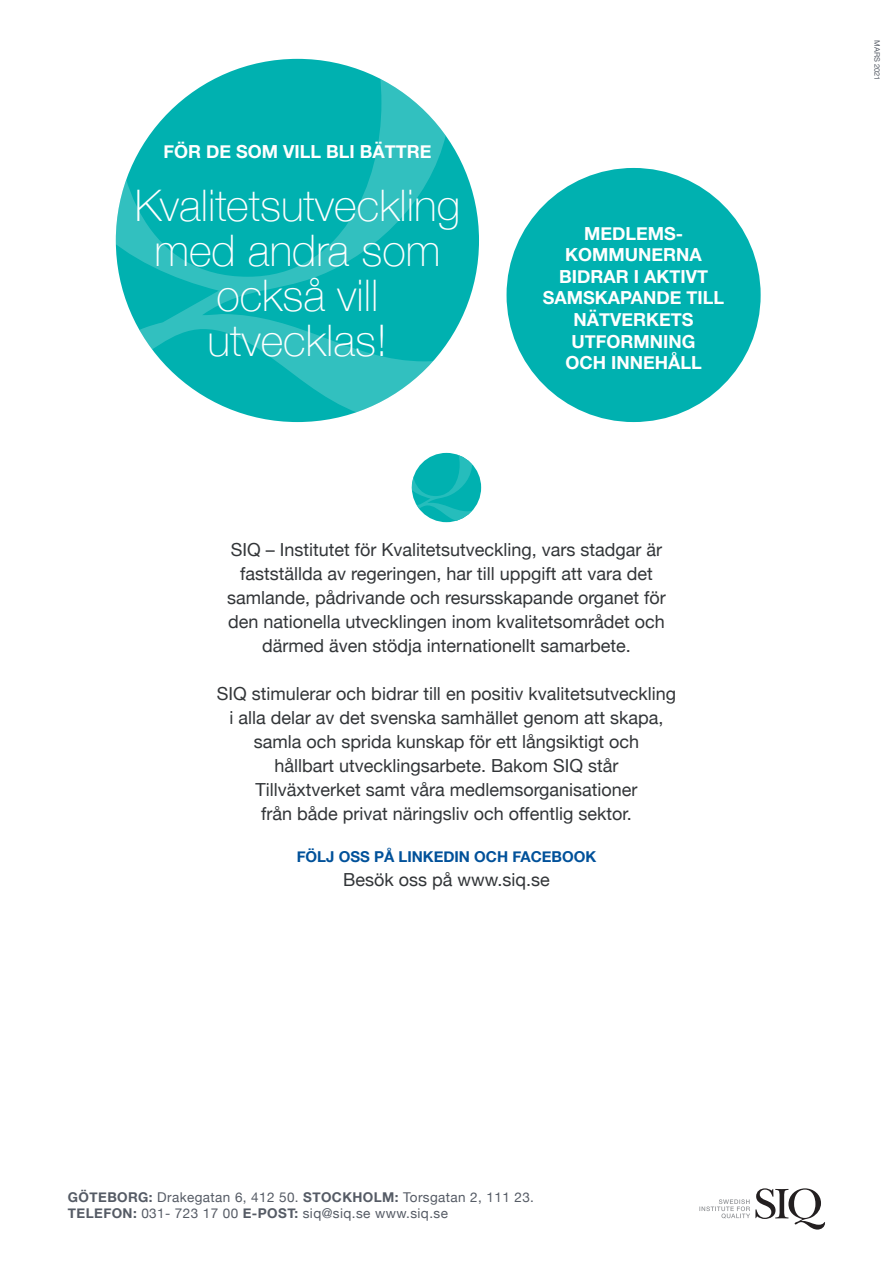
<style>
.page{position:relative;width:893px;height:1263px;background:#fff}
.page>*{position:absolute;margin:0;border:0;box-sizing:border-box;transform-origin:0 0}
.Rubrik_2{font:100 43.5px/45px "Helvetica Neue";color:#fff;text-align:center}
.Brödtext_baksida_1{font:18px/24px "Helvetica Neue";color:#323538;text-align:center}
.Ingress_2{font:700 18px "Helvetica Neue";color:#fff}
.Underrubrik_baksida{font:700 15px "Helvetica Neue";color:#01519a}
.t1{font:13.5px "Helvetica Neue";letter-spacing:.03em;color:#555b65}
.t2{font:7.5px "Helvetica Neue";color:#555b65}
.s1{font-weight:700}
</style>
<div class="page">
<svg style="left:699px;top:1188px;width:126px;height:41px"></svg>
<svg style="left:412px;top:453px;width:69px;height:69px"></svg>
<svg style="left:116px;top:59px;width:363px;height:363px;fill:#00b1b0"></svg>
<div style="left:507px;top:168px;width:254px;height:254px;background:#00b1b0;border-radius:50%"></div>
<p class="Ingress_2" style="left:163px;top:137px;width:269px">FÖR DE SOM VILL BLI BÄTTRE</p>
<p class="Rubrik_2" style="left:135px;top:181px;width:327px">Kvalitetsutveckling med andra som också vill utvecklas!</p>
<p class="Ingress_2" style="left:584px;top:219px;width:100px">MEDLEMS-</p>
<p class="Ingress_2" style="left:565px;top:241px;width:138px">KOMMUNERNA</p>
<p class="Ingress_2" style="left:559px;top:262px;width:150px">BIDRAR I AKTIVT</p>
<p class="Ingress_2" style="left:543px;top:284px;width:183px">SAMSKAPANDE TILL</p>
<p class="Ingress_2" style="left:574px;top:305px;width:121px">NÄTVERKETS</p>
<p class="Ingress_2" style="left:572px;top:327px;width:125px">UTFORMNING</p>
<p class="Ingress_2" style="left:565px;top:349px;width:138px">OCH INNEHÅLL</p>
<p class="Brödtext_baksida_1" style="left:227px;top:539px;width:440px">SIQ – Institutet för Kvalitetsutveckling, vars stadgar är fastställda av regeringen, har till uppgift att vara det samlande, pådrivande och resursskapande organet för den nationella utvecklingen inom kvalitetsområdet och därmed även stödja internationellt samarbete.</p>
<p class="Brödtext_baksida_1" style="left:217px;top:683px;width:461px">SIQ stimulerar och bidrar till en positiv kvalitetsutveckling i alla delar av det svenska samhället genom att skapa, samla och sprida kunskap för ett långsiktigt och<br>hållbart utvecklingsarbete. Bakom SIQ står<br>Tillväxtverket samt våra medlemsorganisationer<br>från både privat näringsliv och offentlig sektor.</p>
<p class="Underrubrik_baksida" style="left:297px;top:845px;width:301px">FÖLJ OSS PÅ LINKEDIN OCH FACEBOOK</p>
<p class="Brödtext_baksida_1" style="left:343px;top:869px;width:208px">Besök oss på www.siq.se</p>
<p class="t1" style="left:68px;top:1187px;width:468px"><span class="s1">GÖTEBORG:</span> Drakegatan 6, 412 50. <span class="s1">STOCKHOLM:</span> Torsgatan 2, 111 23.</p>
<p class="t1" style="left:68px;top:1203px;width:381px"><span class="s1">TELEFON:</span> 031- 723 17 00 <span class="s1">E-POST:</span> siq@siq.se www.siq.se</p>
<p class="t2" style="left:882px;top:40px;width:42px;rotate:90deg">MARS 2021</p>
</div>
